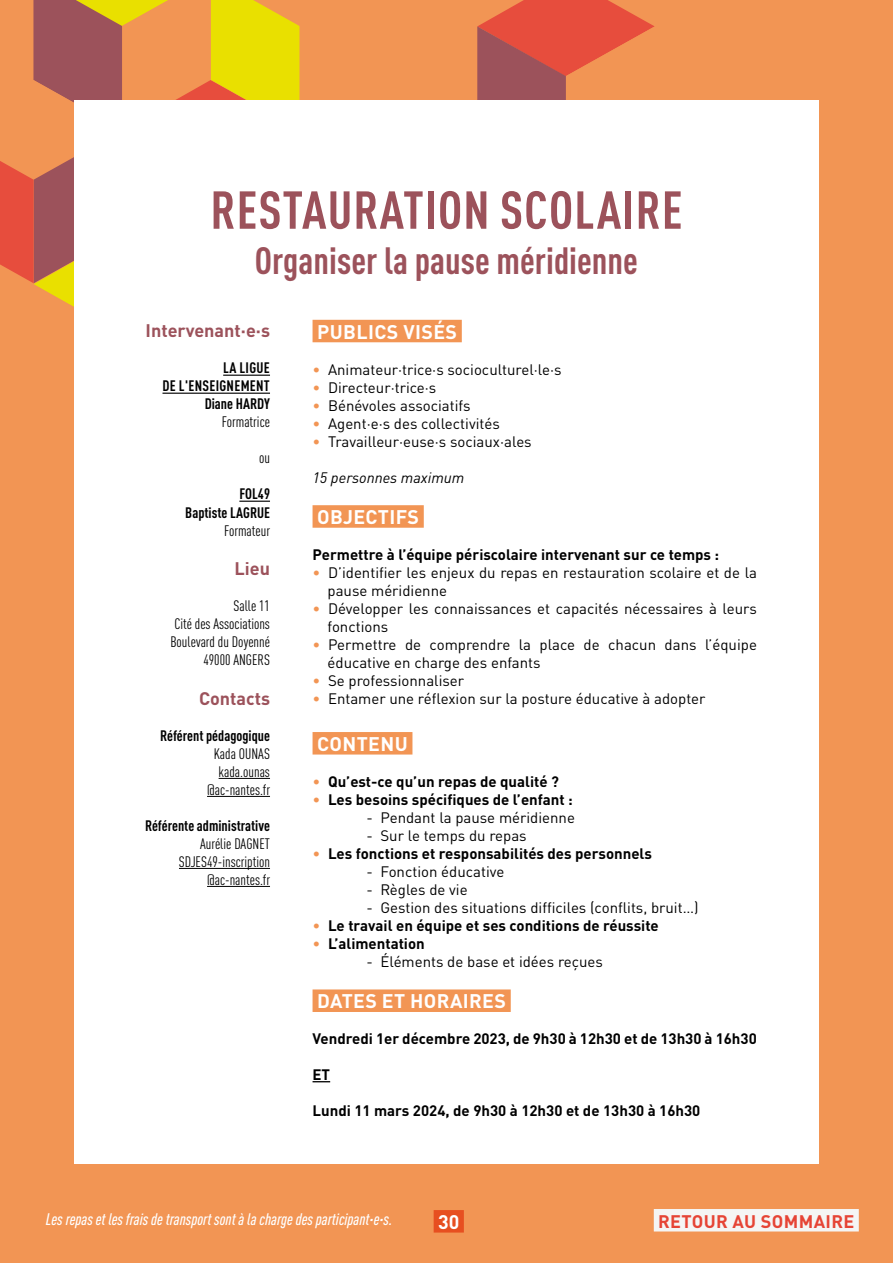
<style>
.page{position:relative;width:893px;height:1263px;background:#f29554}
.page>*{position:absolute;margin:0;border:0;box-sizing:border-box;transform-origin:0 0}
.t1{font:700 condensed 52.5px "DIN Pro";letter-spacing:.02em;color:#9c525b}
.t2{font:700 condensed 37.5px "DIN Pro";color:#9c525b}
.t3{font:700 19.5px "DIN Pro";letter-spacing:.015em;color:#fff}
.t4{font:700 18px "DIN Pro";color:#9c525b}
.t5{font:700 18px "DIN Pro";letter-spacing:.02em;color:#e64435}
.t6{font:italic 500 condensed 16.5px "DIN Pro";color:#fff}
.t7{font:15px/18px "DIN Pro";color:#000}
.t8{font:700 15px "DIN Pro";color:#000}
.t9{font:condensed 15px/18px "DIN Pro";color:#000;text-align:right}
.t10{font:700 condensed 15px "DIN Pro";letter-spacing:.02em;color:#000}
.t11{font:700 condensed 15px "DIN Pro";color:#000}
.t12{font:italic 15px "DIN Pro";color:#000}
.s1{color:#f29554}
.s2{font-weight:400;color:#f29554}
</style>
<div class="page">
<div style="left:434px;top:1210px;width:30px;height:22px;background:#e74f20"></div>
<svg style="left:0;top:0;width:655px;height:307px"></svg>
<div style="left:74px;top:100px;width:745px;height:1063px;background:#fff"></div>
<div style="left:313px;top:320px;width:149px;height:22px;background:#f29554"></div>
<div style="left:313px;top:505px;width:111px;height:23px;background:#f29554"></div>
<div style="left:313px;top:732px;width:99px;height:22px;background:#f29554"></div>
<div style="left:313px;top:989px;width:198px;height:23px;background:#f29554"></div>
<svg style="left:313px;top:1081px;width:17px;height:1px"></svg>
<hr style="left:223px;top:375px;width:47px;height:1px;background:#000">
<hr style="left:162px;top:393px;width:108px;height:1px;background:#000">
<hr style="left:239px;top:501px;width:31px;height:1px;background:#000">
<hr style="left:219px;top:778px;width:51px;height:1px;background:#000">
<hr style="left:207px;top:796px;width:63px;height:1px;background:#000">
<hr style="left:179px;top:868px;width:91px;height:1px;background:#000">
<hr style="left:207px;top:886px;width:63px;height:1px;background:#000">
<div style="left:654px;top:1209px;width:205px;height:22px;background:#f5f5f4"></div>
<h1 class="t1" style="left:210px;top:170px;width:474px">Restauration scolaire</h1>
<h2 class="t2" style="left:255px;top:232px;width:385px">Organiser la pause méridienne</h2>
<h3 class="t3" style="left:317px;top:315px;width:98px">Publics visés</h3>
<p class="t7" style="left:313px;top:359px;width:250px"><span class="s1">•</span> Animateur·trice·s socioculturel·le·s</p>
<p class="t7" style="left:313px;top:377px;width:125px"><span class="s1">•</span> Directeur·trice·s</p>
<p class="t7" style="left:313px;top:395px;width:159px"><span class="s1">•</span> Bénévoles associatifs</p>
<p class="t7" style="left:313px;top:413px;width:189px"><span class="s1">•</span> Agent·e·s des collectivités</p>
<p class="t7" style="left:313px;top:431px;width:221px"><span class="s1">•</span> Travailleur·euse·s sociaux·ales</p>
<p class="t12" style="left:313px;top:465px;width:153px">15 personnes maximum</p>
<h3 class="t3" style="left:317px;top:501px;width:25px">Obje</h3>
<h3 class="t3" style="left:366px;top:501px;width:53px">cti fs</h3>
<p class="t8" style="left:313px;top:542px;width:408px">Permettre à l’équipe périscolaire intervenant sur ce temps :</p>
<p class="t7" style="left:328px;top:562px;width:431px;text-indent:-15px"><span class="s1">•</span> D’identifier les enjeux du repas en restauration scolaire et de la pause méridienne</p>
<p class="t7" style="left:328px;top:598px;width:431px;text-indent:-15px"><span class="s1">•</span> Développer les connaissances et capacités nécessaires à leurs fonctions</p>
<p class="t7" style="left:328px;top:634px;width:431px;text-indent:-15px"><span class="s1">•</span> Permettre de comprendre la place de chacun dans l’équipe éducative en charge des enfants</p>
<p class="t7" style="left:313px;top:670px;width:153px"><span class="s1">•</span> Se professionnaliser</p>
<p class="t7" style="left:313px;top:688px;width:394px"><span class="s1">•</span> Entamer une réflexion sur la posture éducative à adopter</p>
<h3 class="t3" style="left:317px;top:727px;width:26px">conten</h3>
<h3 class="t3" style="left:395px;top:727px;width:15px">u</h3>
<p class="t8" style="left:313px;top:769px;width:248px"><span class="s2">•</span> Qu’est-ce qu’un repas de qualité ?</p>
<p class="t8" style="left:313px;top:787px;width:262px"><span class="s2">•</span> Les besoins spécifiques de l’enfant :</p>
<p class="t7" style="left:367px;top:807px;width:210px">- Pendant la pause méridienne</p>
<p class="t7" style="left:367px;top:825px;width:162px">- Sur le temps du repas</p>
<p class="t8" style="left:313px;top:841px;width:341px"><span class="s2">•</span> Les fonctions et responsabilités des personnels</p>
<p class="t7" style="left:367px;top:861px;width:139px">- Fonction éducative</p>
<p class="t7" style="left:367px;top:879px;width:103px">- Règles de vie</p>
<p class="t7" style="left:367px;top:897px;width:333px">- Gestion des situations difficiles (conflits, bruit…)</p>
<p class="t8" style="left:313px;top:913px;width:348px"><span class="s2">•</span> Le travail en équipe et ses conditions de réussite</p>
<p class="t8" style="left:313px;top:931px;width:114px"><span class="s2">•</span> L’alimentation</p>
<p class="t7" style="left:367px;top:951px;width:238px">- Éléments de base et idées reçues</p>
<h3 class="t3" style="left:317px;top:985px;width:37px">Dates</h3>
<h3 class="t3" style="left:382px;top:985px;width:93px">et horaires</h3>
<p class="t8" style="left:313px;top:1026px;width:446px">Vendredi 1er décembre 2023, de 9h30 à 12h30 et de 13h30 à 16h30</p>
<p class="t8" style="left:313px;top:1062px;width:19px">ET</p>
<p class="t8" style="left:313px;top:1098px;width:389px">Lundi 11 mars 2024, de 9h30 à 12h30 et de 13h30 à 16h30</p>
<p class="t4" style="left:146px;top:316px;width:126px">Intervenant·e·s</p>
<p class="t10" style="left:223px;top:357px;width:48px">la ligue</p>
<p class="t10" style="left:162px;top:375px;width:109px">de l'enseignement</p>
<p class="t10" style="left:205px;top:393px;width:39px">Diane HARDY</p>
<p class="t9" style="left:222px;top:412px;width:50px">Formatrice</p>
<p class="t9" style="left:259px;top:448px;width:12px">ou</p>
<p class="t10" style="left:239px;top:483px;width:32px">FOL49</p>
<p class="t10" style="left:185px;top:501px;width:53px">Baptiste LAGRUE</p>
<p class="t9" style="left:224px;top:520px;width:47px">Formateur</p>
<p class="t4" style="left:235px;top:554px;width:37px">Lieu</p>
<p class="t9" style="left:233px;top:596px;width:38px">Salle 11</p>
<p class="t9" style="left:174px;top:614px;width:97px">Cité des Associations</p>
<p class="t9" style="left:170px;top:632px;width:101px">Boulevard du Doyenné</p>
<p class="t9" style="left:203px;top:650px;width:61px">49000 ANGERS</p>
<p class="t4" style="left:199px;top:683px;width:73px">Contacts</p>
<p class="t11" style="left:160px;top:724px;width:111px">Référent pédagogique</p>
<p class="t9" style="left:207px;top:743px;width:64px">Kada OUNAS kada.ounas @ac-nantes.fr</p>
<p class="t10" style="left:145px;top:814px;width:126px">Référente administrative</p>
<p class="t9" style="left:179px;top:833px;width:93px">Aurélie DAGN ET<br>SDJES49-inscription @ac-nantes.fr</p>
<p class="t6" style="left:46px;top:1206px;width:348px">Les repas et les frais de transport sont à la charge des participant·e·s.</p>
<h3 class="t3" style="left:438px;top:1205px;width:23px">30</h3>
<p class="t5" style="left:658px;top:1206px;width:24px">Reto</p>
<p class="t5" style="left:704px;top:1206px;width:71px">ur au somm</p>
<p class="t5" style="left:814px;top:1206px;width:22px">aire</p>
</div>
